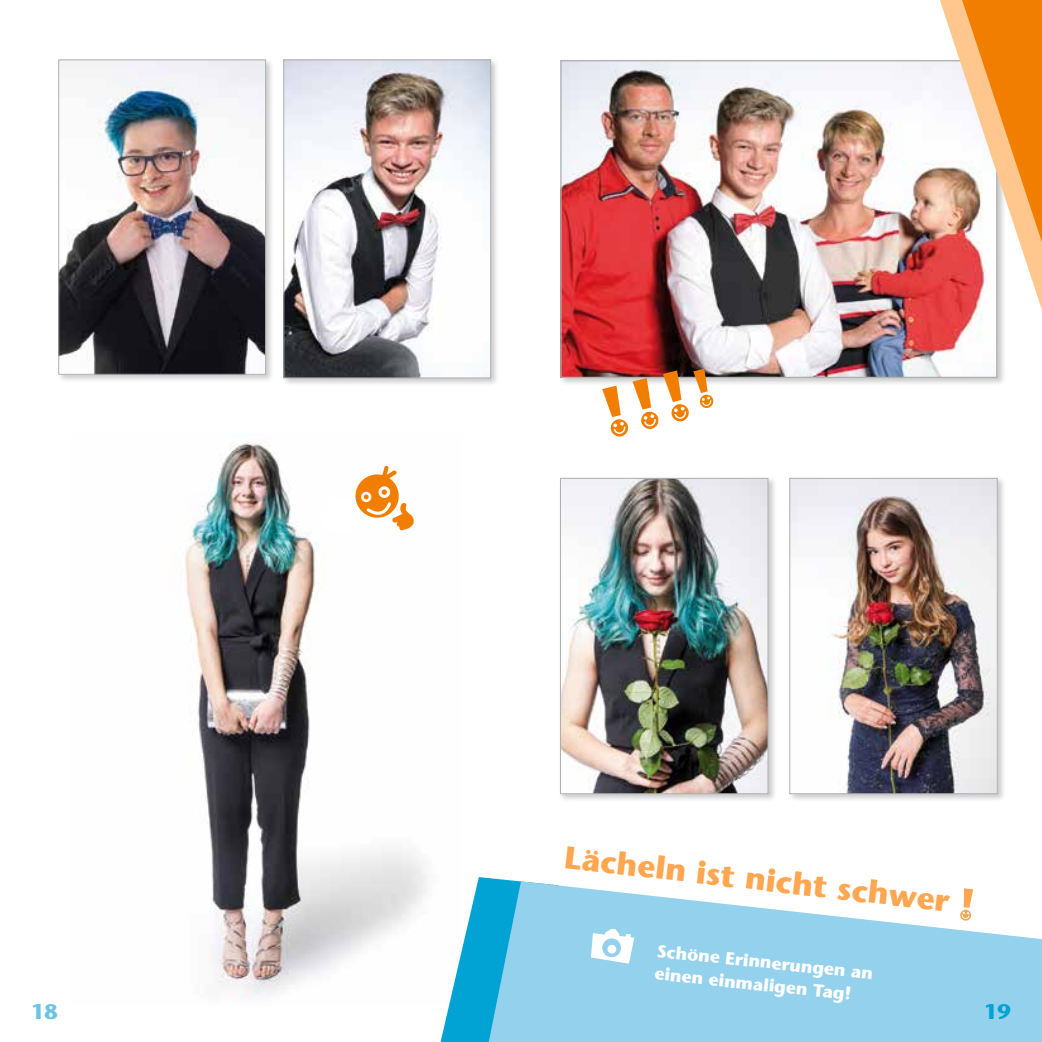
<style>
.page{position:relative;width:1042px;height:1042px;background:#fff}
.page>*{position:absolute;margin:0;border:0;box-sizing:border-box;transform-origin:0 0}
.t1{font:700 31.5px "Stone Sans";color:#fea650}
.t2{font:700 21px "Stone Sans";color:#6dc3e4}
.t3{font:700 21px "Stone Sans";color:#00a3d4}
.t4{font:700 17.5px/22.8px "Stone Sans";color:#fff}
</style>
<div class="page">
<div style="left:558px;top:58px;width:448px;height:329px;background:#000;opacity:.21"></div>
<img style="left:562px;top:62px;width:433px;height:314px">
<img style="left:185px;top:443px;width:242px;height:552px">
<div style="left:558px;top:476px;width:219px;height:327px;background:#000;opacity:.21"></div>
<img style="left:562px;top:480px;width:204px;height:312px">
<div style="left:560px;top:478px;width:208px;height:316px;border:1px solid #afb0b0"></div>
<svg style="left:318px;top:465px;width:96px;height:69px"></svg>
<svg style="left:440px;top:877px;width:76px;height:165px"></svg>
<svg style="left:940px;top:0;width:102px;height:310px"></svg>
<svg style="left:489px;top:881px;width:553px;height:161px;fill:#93d1ec"></svg>
<div style="left:56px;top:58px;width:219px;height:325px;background:#000;opacity:.21"></div>
<img style="left:60px;top:61px;width:204px;height:312px">
<div style="left:58px;top:59px;width:208px;height:316px;border:1px solid #afb0b0"></div>
<div style="left:787px;top:476px;width:219px;height:327px;background:#000;opacity:.21"></div>
<img style="left:791px;top:480px;width:204px;height:312px">
<div style="left:789px;top:478px;width:208px;height:316px;border:1px solid #afb0b0"></div>
<div style="left:281px;top:58px;width:219px;height:329px;background:#000;opacity:.21"></div>
<img style="left:285px;top:61px;width:204px;height:315px">
<div style="left:283px;top:59px;width:208px;height:319px;border:1px solid #afb0b0"></div>
<div style="left:590px;top:926px;width:45px;height:38px;background:#93d1ec"></div>
<svg style="left:959px;top:888px;width:15px;height:33px"></svg>
<svg style="left:601px;top:368px;width:114px;height:19px"></svg>
<p class="t2" style="left:31px;top:998px;width:28px">18</p>
<h1 class="t1" style="left:567px;top:835px;width:389px;rotate:7deg">Lächeln ist nicht schwer</h1>
<p class="t4" style="left:658px;top:939px;width:219px;rotate:6deg">Schöne Erinnerungen an einen einmaligen Tag!</p>
<p class="t3" style="left:984px;top:998px;width:28px">19</p>
</div>
